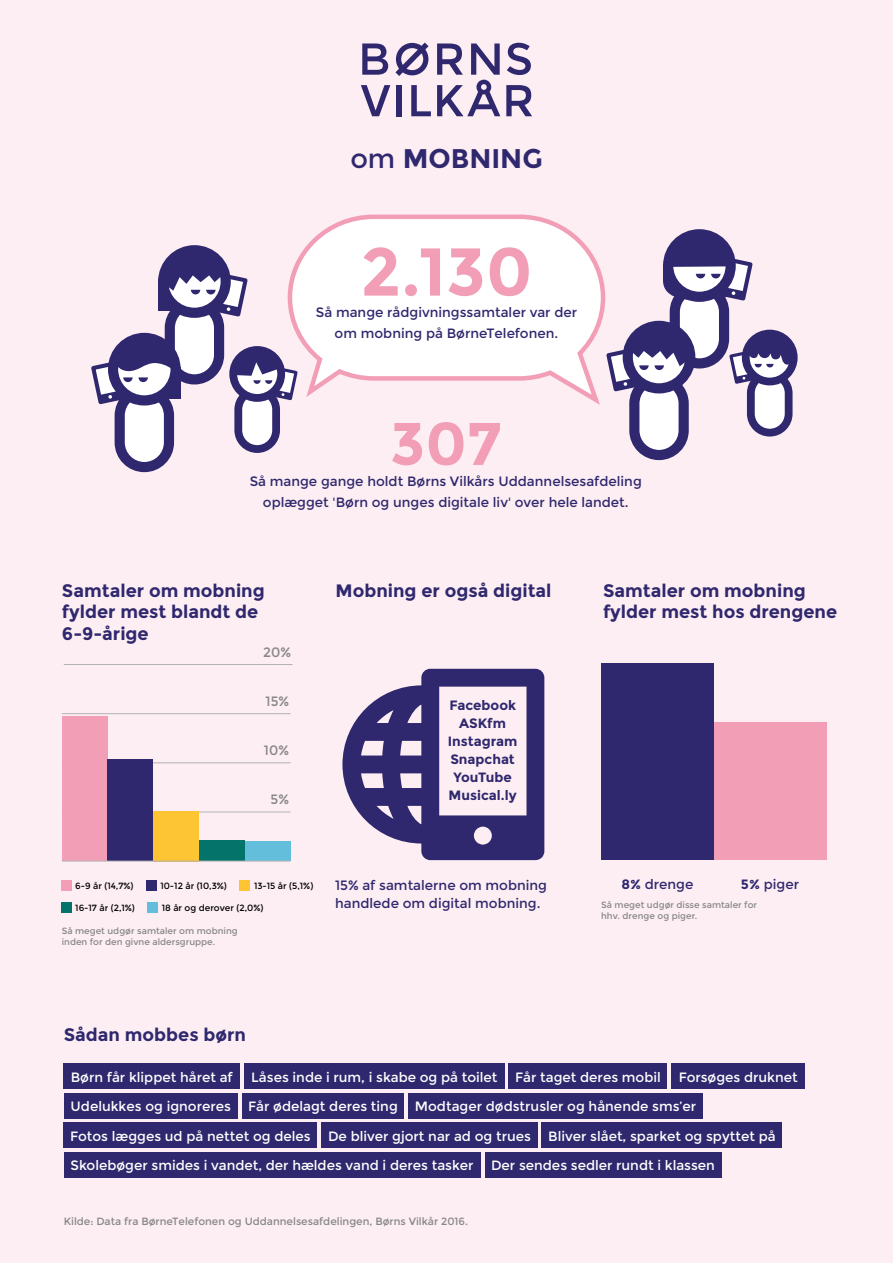
<style>
.page{position:relative;width:893px;height:1263px;background:#fdeef3}
.page>*{position:absolute;margin:0;border:0;box-sizing:border-box;transform-origin:0 0}
.t1{font:700 67.5px "Montserrat";color:#f39eb7}
.t2{font:700 60px "Montserrat";color:#f39eb7}
.t3{font:700 27px "Montserrat";color:#2f286e}
.t4{font:700 18px/21.6px "Montserrat";color:#2f286e}
.t5{font:13.5px "Montserrat";color:#fff}
.t6{font:13.5px/18px "Montserrat";color:#2f286e}
.t7{font:700 13.5px/18px "Montserrat";color:#2f286e;text-align:center}
.t8{font:13.5px "Montserrat";color:#878787}
.t9{font:10.5px "Montserrat";color:#878787}
.t10{font:9px/10.8px "Montserrat";color:#878787}
.t11{font:9px "Montserrat";color:#000}
.s1{font-weight:400}
.s2{font-weight:700}
</style>
<div class="page">
<svg style="left:287px;top:214px;width:319px;height:191px"></svg>
<div style="left:675px;top:287px;width:49px;height:76px;background:#fff;border-radius:25px"></div>
<div style="left:670px;top:282px;width:59px;height:86px;border:10px solid #2f286e;border-radius:25px"></div>
<div style="left:663px;top:229px;width:73px;height:73px;border:10px solid #2f286e;border-radius:50%"></div>
<svg style="left:663px;top:238px;width:90px;height:75px"></svg>
<div style="left:634px;top:379px;width:50px;height:76px;background:#fff;border-radius:25px"></div>
<div style="left:629px;top:374px;width:60px;height:86px;border:10px solid #2f286e;border-radius:25px"></div>
<div style="left:623px;top:321px;width:72px;height:72px;border:10px solid #2f286e;border-radius:50%"></div>
<svg style="left:604px;top:330px;width:86px;height:64px"></svg>
<div style="left:238px;top:391px;width:38px;height:58px;background:#fff;border-radius:19px"></div>
<div style="left:234px;top:387px;width:46px;height:66px;border:8px solid #2f286e;border-radius:19px"></div>
<div style="left:229px;top:346px;width:56px;height:56px;border:8px solid #2f286e;border-radius:50%"></div>
<svg style="left:234px;top:353px;width:66px;height:49px"></svg>
<div style="left:751px;top:374px;width:38px;height:59px;background:#fff;border-radius:19px"></div>
<div style="left:747px;top:370px;width:45px;height:66px;border:8px solid #2f286e;border-radius:19px"></div>
<div style="left:742px;top:330px;width:56px;height:55px;border:8px solid #2f286e;border-radius:50%"></div>
<svg style="left:727px;top:337px;width:66px;height:49px"></svg>
<div style="left:170px;top:303px;width:49px;height:76px;background:#fff;border-radius:25px"></div>
<div style="left:165px;top:298px;width:59px;height:86px;border:10px solid #2f286e;border-radius:25px"></div>
<div style="left:158px;top:280px;width:73px;height:31px;background:#2f286e"></div>
<div style="left:158px;top:245px;width:73px;height:73px;border:10px solid #2f286e;border-radius:50%"></div>
<svg style="left:163px;top:254px;width:85px;height:65px"></svg>
<div style="left:244px;top:1064px;width:260px;height:25px;background:#2f286e"></div>
<div style="left:64px;top:1064px;width:176px;height:25px;background:#2f286e"></div>
<div style="left:509px;top:1064px;width:158px;height:25px;background:#2f286e"></div>
<div style="left:671px;top:1064px;width:134px;height:25px;background:#2f286e"></div>
<div style="left:64px;top:1093px;width:174px;height:25px;background:#2f286e"></div>
<div style="left:242px;top:1093px;width:162px;height:25px;background:#2f286e"></div>
<div style="left:408px;top:1093px;width:295px;height:25px;background:#2f286e"></div>
<div style="left:64px;top:1123px;width:253px;height:25px;background:#2f286e"></div>
<div style="left:321px;top:1123px;width:217px;height:25px;background:#2f286e"></div>
<div style="left:542px;top:1123px;width:240px;height:25px;background:#2f286e"></div>
<div style="left:485px;top:1152px;width:236px;height:26px;background:#2f286e"></div>
<div style="left:64px;top:1152px;width:416px;height:26px;background:#2f286e"></div>
<svg style="left:362px;top:43px;width:26px;height:32px"></svg>
<svg style="left:361px;top:85px;width:29px;height:31px"></svg>
<div style="left:396px;top:85px;width:6px;height:31px;background:#2f286e"></div>
<svg style="left:411px;top:85px;width:20px;height:31px"></svg>
<svg style="left:395px;top:43px;width:34px;height:33px"></svg>
<svg style="left:507px;top:43px;width:24px;height:32px"></svg>
<svg style="left:506px;top:85px;width:26px;height:31px"></svg>
<svg style="left:437px;top:43px;width:63px;height:73px"></svg>
<div style="left:601px;top:663px;width:113px;height:197px;background:#2f286e"></div>
<div style="left:714px;top:723px;width:112px;height:137px;background:#f39eb7"></div>
<div style="left:120px;top:391px;width:49px;height:76px;background:#fff;border-radius:25px"></div>
<div style="left:115px;top:386px;width:59px;height:86px;border:10px solid #2f286e;border-radius:25px"></div>
<div style="left:108px;top:367px;width:73px;height:32px;background:#2f286e"></div>
<div style="left:108px;top:333px;width:73px;height:72px;border:10px solid #2f286e;border-radius:50%"></div>
<svg style="left:91px;top:342px;width:84px;height:65px"></svg>
<hr style="left:62px;top:812px;width:229px;height:1px;background:#b3b2b2">
<hr style="left:62px;top:762px;width:229px;height:1px;background:#b3b2b2">
<hr style="left:62px;top:713px;width:229px;height:1px;background:#b3b2b2">
<div style="left:62px;top:717px;width:46px;height:144px;background:#f39eb7"></div>
<div style="left:108px;top:760px;width:45px;height:101px;background:#2f286e"></div>
<div style="left:153px;top:811px;width:46px;height:50px;background:#fdc533"></div>
<div style="left:199px;top:840px;width:46px;height:21px;background:#047369"></div>
<div style="left:245px;top:841px;width:46px;height:20px;background:#63bedc"></div>
<div style="left:62px;top:880px;width:10px;height:10px;background:#f39eb7"></div>
<div style="left:62px;top:902px;width:10px;height:11px;background:#047369"></div>
<div style="left:148px;top:902px;width:10px;height:11px;background:#63bedc"></div>
<div style="left:146px;top:880px;width:11px;height:10px;background:#2f286e"></div>
<div style="left:240px;top:880px;width:10px;height:10px;background:#fdc533"></div>
<hr style="left:64px;top:664px;width:229px;height:1px;background:#b3b2b2">
<svg style="left:342px;top:669px;width:202px;height:191px"></svg>
<hr style="left:62px;top:861px;width:229px;height:1px;background:#b3b2b2">
<h3 class="t3" style="left:350px;top:143px;width:194px"><span class="s1">om</span> MOBNING</h3>
<h1 class="t1" style="left:360px;top:232px;width:174px">2.130</h1>
<p class="t6" style="left:335px;top:324px;width:225px">om mobning på BørneTelefonen.</p>
<p class="t6" style="left:316px;top:303px;width:263px">Så mange rådgivningssamtaler var der</p>
<h2 class="t2" style="left:390px;top:408px;width:113px">307</h2>
<p class="t6" style="left:250px;top:471px;width:394px;line-height:21px;text-align:center">Så mange gange holdt Børns Vilkårs Uddannelsesafdeling oplægget 'Børn og unges digitale liv' over hele landet.</p>
<h3 class="t4" style="left:62px;top:580px;width:204px">Samtaler om mobning fylder mest blandt de<br>6-9-årige</h3>
<h3 class="t4" style="left:336px;top:580px;width:218px">Mobning er også digital</h3>
<p class="t8" style="left:263px;top:644px;width:29px">20%</p>
<p class="t8" style="left:266px;top:694px;width:25px">15%</p>
<p class="t8" style="left:264px;top:743px;width:27px">10%</p>
<p class="t8" style="left:271px;top:792px;width:20px">5%</p>
<p class="t7" style="left:448px;top:696px;width:71px">Facebook<br>ASKfm<br>Instagram<br>Snapchat<br>YouTube<br>Musical.ly</p>
<p class="t11" style="left:75px;top:881px;width:60px">6-9 år (14,7%)</p>
<p class="t11" style="left:75px;top:902px;width:61px">16-17 år (2,1%)</p>
<p class="t11" style="left:162px;top:902px;width:103px">18 år og derover (2,0%)</p>
<p class="t11" style="left:160px;top:881px;width:68px">10-12 år (10,3%)</p>
<p class="t11" style="left:254px;top:881px;width:61px">13-15 år (5,1%)</p>
<p class="t10" style="left:62px;top:926px;width:177px">Så meget udgør samtaler om mobning inden for den givne aldersgruppe.</p>
<p class="t6" style="left:335px;top:876px;width:213px">15% af samtalerne om mobning handlede om digital mobning.</p>
<h3 class="t4" style="left:603px;top:580px;width:236px">Samtaler om mobning fylder mest hos drengene</h3>
<p class="t6" style="left:621px;top:876px;width:74px"><span class="s2">8%</span> drenge</p>
<p class="t6" style="left:741px;top:876px;width:60px"><span class="s2">5%</span> piger</p>
<p class="t10" style="left:601px;top:900px;width:157px">Så meget udgør disse samtaler for hhv. drenge og piger.</p>
<h3 class="t4" style="left:64px;top:1024px;width:184px">Sådan mobbes børn</h3>
<p class="t5" style="left:71px;top:1069px;width:164px">Børn får klippet håret af</p>
<p class="t5" style="left:251px;top:1069px;width:248px">Låses inde i rum, i skabe og på toilet</p>
<p class="t5" style="left:515px;top:1069px;width:147px">Får taget deres mobil</p>
<p class="t5" style="left:679px;top:1069px;width:121px">Forsøges druknet</p>
<p class="t5" style="left:71px;top:1098px;width:162px">Udelukkes og ignoreres</p>
<p class="t5" style="left:248px;top:1098px;width:151px">Får ødelagt deres ting</p>
<p class="t5" style="left:415px;top:1098px;width:283px">Modtager dødstrusler og hånende sms’er</p>
<p class="t5" style="left:70px;top:1128px;width:242px">Fotos lægges ud på nettet og deles</p>
<p class="t5" style="left:328px;top:1128px;width:204px">De bliver gjort nar ad og trues</p>
<p class="t5" style="left:548px;top:1128px;width:229px">Bliver slået, sparket og spyttet på</p>
<p class="t5" style="left:71px;top:1157px;width:405px">Skolebøger smides i vandet, der hældes vand i deres tasker</p>
<p class="t5" style="left:491px;top:1157px;width:225px">Der sendes sedler rundt i klassen</p>
<p class="t9" style="left:64px;top:1216px;width:406px">Kilde: Data fra BørneTelefonen og Uddannelsesafdelingen, Børns Vilkår 2016.</p>
</div>
